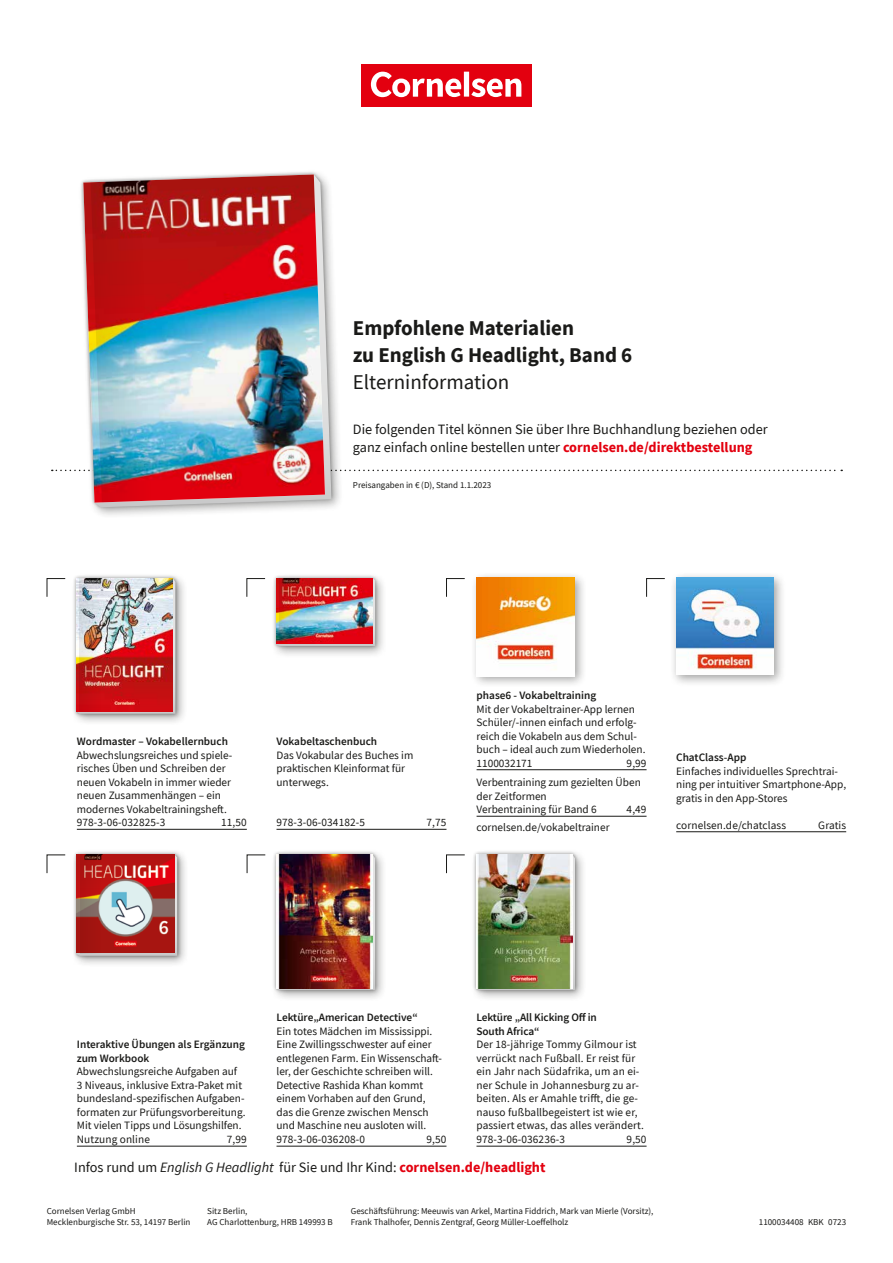
<style>
.page{position:relative;width:893px;height:1263px;background:#fff}
.page>*{position:absolute;margin:0;border:0;box-sizing:border-box;transform-origin:0 0}
.t1{font:700 21px/27px "CV Source Sans";color:#1a1a18}
.t2{font:21px "CV Source Sans";color:#1a1a18}
.t3{font:14.25px/18px "CV Source Sans";color:#1a1a18}
.t4{font:11.25px/13.5px "CV Source Sans";color:#1a1a18}
.t5{font:600 11.25px/13.5px "CV Source Sans";color:#1a1a18}
.t6{font:9px/10.5px "CV Source Sans";color:#1a1a18}
.s1{font-weight:700;color:#e3000f}
.s2{font-style:italic}
</style>
<div class="page">
<div style="left:71px;top:849px;width:118px;height:118px;background:#1a1a18;opacity:.4"></div>
<div style="left:73px;top:851px;width:108px;height:108px;background:#1a1a18;opacity:.4"></div>
<svg style="left:77px;top:855px;width:100px;height:101px"></svg>
<img style="left:77px;top:855px;width:98px;height:97px">
<svg style="left:80px;top:855px;width:22px;height:99px"></svg>
<svg style="left:47px;top:854px;width:19px;height:19px"></svg>
<svg style="left:247px;top:854px;width:19px;height:19px"></svg>
<div style="left:77px;top:168px;width:267px;height:351px;background:#1a1a18;opacity:.4"></div>
<svg style="left:80px;top:171px;width:255px;height:340px"></svg>
<img style="left:83px;top:174px;width:242px;height:329px">
<svg style="left:52px;top:180px;width:790px;height:322px"></svg>
<hr style="left:77px;top:1146px;width:170px;height:1px;background:#1a1a18">
<hr style="left:276px;top:1146px;width:170px;height:1px;background:#1a1a18">
<div style="left:271px;top:849px;width:116px;height:153px;background:#1a1a18;opacity:.4"></div>
<div style="left:273px;top:851px;width:106px;height:142px;background:#1a1a18;opacity:.4"></div>
<svg style="left:276px;top:855px;width:99px;height:135px"></svg>
<img style="left:276px;top:855px;width:96px;height:133px">
<img style="left:280px;top:855px;width:21px;height:133px">
<svg style="left:446px;top:854px;width:19px;height:19px"></svg>
<hr style="left:476px;top:1146px;width:171px;height:1px;background:#1a1a18">
<div style="left:470px;top:849px;width:117px;height:153px;background:#1a1a18;opacity:.4"></div>
<div style="left:473px;top:851px;width:105px;height:142px;background:#1a1a18;opacity:.4"></div>
<svg style="left:476px;top:855px;width:99px;height:135px"></svg>
<img style="left:476px;top:855px;width:96px;height:133px">
<img style="left:479px;top:855px;width:22px;height:133px">
<svg style="left:47px;top:578px;width:19px;height:19px"></svg>
<svg style="left:446px;top:578px;width:19px;height:19px"></svg>
<svg style="left:246px;top:578px;width:20px;height:19px"></svg>
<svg style="left:646px;top:578px;width:19px;height:19px"></svg>
<div style="left:71px;top:572px;width:116px;height:154px;background:#1a1a18;opacity:.4"></div>
<div style="left:73px;top:575px;width:106px;height:142px;background:#1a1a18;opacity:.4"></div>
<svg style="left:77px;top:578px;width:98px;height:136px"></svg>
<img style="left:77px;top:578px;width:96px;height:134px">
<img style="left:80px;top:578px;width:21px;height:134px">
<hr style="left:276px;top:829px;width:170px;height:1px;background:#1a1a18">
<hr style="left:77px;top:829px;width:170px;height:1px;background:#1a1a18">
<div style="left:271px;top:572px;width:116px;height:86px;background:#1a1a18;opacity:.4"></div>
<div style="left:273px;top:575px;width:106px;height:75px;background:#1a1a18;opacity:.4"></div>
<svg style="left:276px;top:578px;width:99px;height:68px"></svg>
<img style="left:276px;top:578px;width:96px;height:65px">
<svg style="left:280px;top:578px;width:21px;height:65px"></svg>
<hr style="left:477px;top:769px;width:170px;height:1px;background:#1a1a18">
<hr style="left:477px;top:816px;width:170px;height:1px;background:#1a1a18">
<hr style="left:676px;top:831px;width:170px;height:1px;background:#1a1a18">
<div style="left:670px;top:571px;width:116px;height:116px;background:#1a1a18;opacity:.4"></div>
<img style="left:676px;top:577px;width:97px;height:98px">
<div style="left:471px;top:572px;width:116px;height:116px;background:#1a1a18;opacity:.4"></div>
<img style="left:477px;top:578px;width:98px;height:98px">
<div style="left:361px;top:64px;width:170px;height:42px;background:#e3000f"></div>
<svg style="left:371px;top:72px;width:150px;height:25px"></svg>
<h1 class="t1" style="left:353px;top:315px;width:281px">Empfohlene Materialien<br>zu English G Headlight, Band 6</h1>
<h1 class="t2" style="left:353px;top:369px;width:158px">Elterninformation</h1>
<p class="t3" style="left:353px;top:421px;width:416px">Die folgenden Titel können Sie über Ihre Buchhandlung beziehen oder ganz einfach online bestellen unter <span class="s1">cornelsen.de/direktbestellung</span></p>
<p class="t6" style="left:353px;top:480px;width:140px">Preisangaben in € (D), Stand 1.1.2023</p>
<p class="t5" style="left:77px;top:734px;width:153px">Wordmaster – Vokabellernbuch</p>
<p class="t4" style="left:77px;top:748px;width:156px">Abwechslungsreiches und spiele&shy;risches Üben und Schreiben der neuen Vokabeln in immer wieder neuen Zusammenhängen – ein -modernes Vokabeltrainingsheft.<br>978-3-06-032825-3</p>
<p class="t4" style="left:221px;top:815px;width:27px">11,50</p>
<p class="t5" style="left:276px;top:734px;width:102px">Vokabeltaschenbuch</p>
<p class="t4" style="left:276px;top:748px;width:138px">Das Vokabular des Buches im praktischen Kleinformat für unterwegs.</p>
<p class="t4" style="left:276px;top:815px;width:90px">978-3-06-034182-5</p>
<p class="t4" style="left:427px;top:815px;width:21px">7,75</p>
<p class="t5" style="left:477px;top:688px;width:121px">phase6 - Vokabeltraining</p>
<p class="t4" style="left:477px;top:702px;width:170px">Mit der Vokabeltrainer-App lernen<br>Schüler/-innen einfach und erfolg&shy;reich die Vokabeln aus dem Schul&shy;buch – ideal auch zum Wiederholen.<br>1100032171</p>
<p class="t4" style="left:477px;top:753px;width:171px;line-height:19.5px;text-indent:150px">9,99<br>Verbentraining zum gezielten Üben</p>
<p class="t4" style="left:477px;top:789px;width:122px">der Zeitformen<br>Verbentraining für Band 6</p>
<p class="t4" style="left:627px;top:802px;width:21px">4,49</p>
<p class="t4" style="left:477px;top:820px;width:134px">cornelsen.de/vokabeltrainer</p>
<p class="t5" style="left:676px;top:750px;width:72px">ChatClass-App</p>
<p class="t4" style="left:676px;top:764px;width:171px">Einfaches individuelles Sprechtrai&shy;ning per intuitiver Smartphone-App, gratis in den App-Stores</p>
<p class="t4" style="left:676px;top:818px;width:111px">cornelsen.de/chatclass</p>
<p class="t4" style="left:818px;top:818px;width:29px">Gratis</p>
<p class="t5" style="left:77px;top:1038px;width:170px">Interaktive Übungen als Ergänzung zum Workbook</p>
<p class="t4" style="left:77px;top:1065px;width:170px">Abwechslungsreiche Aufgaben auf 3 Niveaus, inklusive Extra-Paket mit bundesland-spezifischen Aufgaben&shy;formaten zur Prüfungsvorbereitung.<br>Mit vielen Tipps und Lösungshilfen.<br>Nutzung online</p>
<p class="t4" style="left:227px;top:1132px;width:21px">7,99</p>
<p class="t5" style="left:276px;top:1011px;width:143px">Lektüre„American Detective“</p>
<p class="t4" style="left:276px;top:1024px;width:167px">Ein totes Mädchen im Mississippi.<br>Eine Zwillingsschwester auf einer entlegenen Farm. Ein Wissenschaft&shy;ler, der Geschichte schreiben will.<br>Detective Rashida Khan kommt einem Vorhaben auf den Grund, das die Grenze zwischen Mensch und Maschine neu ausloten will.<br>978-3-06-036208-0</p>
<p class="t4" style="left:427px;top:1132px;width:21px">9,50</p>
<p class="t5" style="left:476px;top:1011px;width:122px">Lektüre „All Kicking Off in<br>South Africa“</p>
<p class="t4" style="left:476px;top:1038px;width:169px">Der 18-jährige Tommy Gilmour ist verrückt nach Fußball. Er reist für ein Jahr nach Südafrika, um an ei&shy;ner Schule in Johannesburg zu ar&shy;beiten. Als er Amahle trifft, die ge&shy;nauso fußballbegeistert ist wie er, passiert etwas, das alles verändert.<br>978-3-06-036236-3</p>
<p class="t4" style="left:627px;top:1132px;width:21px">9,50</p>
<p class="t3" style="left:74px;top:1159px;width:473px">Infos rund um <span class="s2">English G Headlight</span> für Sie und Ihr Kind: <span class="s1">cornelsen.de/headlight</span></p>
<p class="t6" style="left:47px;top:1206px;width:145px">Cornelsen Verlag GmbH<br>Mecklenburgische Str. 53, 14197 Berlin</p>
<p class="t6" style="left:207px;top:1206px;width:127px">Sitz Berlin,<br>AG Charlottenburg, HRB 149993 B</p>
<p class="t6" style="left:351px;top:1206px;width:304px">Geschäftsführung: Meeuwis van Arkel, Martina Fiddrich, Mark van Mierle (Vorsitz),<br>Frank Thalhofer, -Dennis Zentgraf, Georg Müller-Loeffelholz</p>
<p class="t6" style="left:759px;top:1216px;width:89px">1100034408 KBK 0723</p>
</div>
